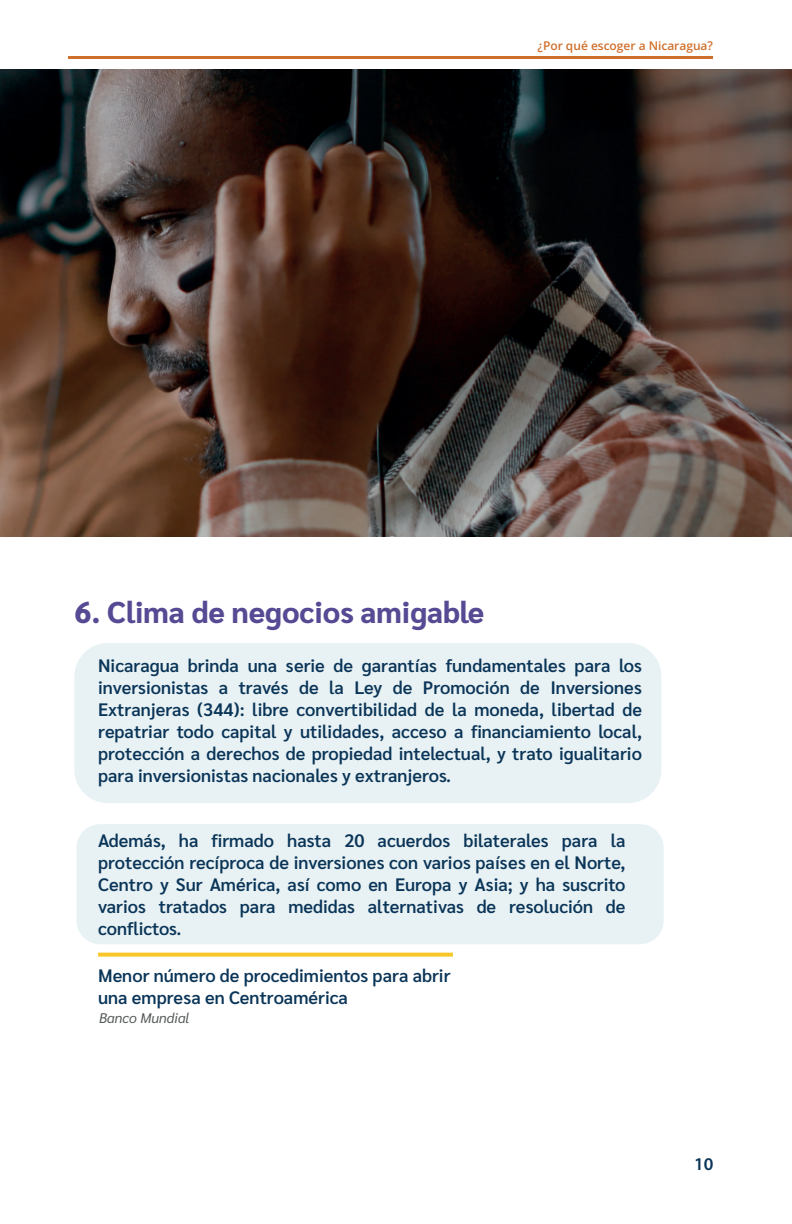
<style>
.page{position:relative;width:792px;height:1224px;background:#fff}
.page>*{position:absolute;margin:0;border:0;box-sizing:border-box;transform-origin:0 0}
.t1{font:800 30px "Sarabun";color:#554a93}
.t2{font:600 18px/22px "Sarabun";color:#0a3558;text-align:justify}
.t3{font:600 18px "Myriad Pro";color:#0a3558}
.t4{font:italic 14px "Sarabun";color:#575a5b}
.t5{font:600 12px "Open Sans";color:#d06f2b}
</style>
<div class="page">
<img style="left:0;top:69px;width:792px;height:468px">
<hr style="left:68px;top:56px;width:645px;height:3px;background:#d06f2b">
<div style="left:74px;top:643px;width:588px;height:160px;background:#e8f1f3;border-radius:33px"></div>
<div style="left:76px;top:824px;width:588px;height:120px;background:#e8f1f3;border-radius:24px"></div>
<svg style="left:98px;top:953px;width:355px;height:4px"></svg>
<p class="t5" style="left:538px;top:37px;width:177px">¿Por qué escoger a Nicaragua?</p>
<h1 class="t1" style="left:74px;top:595px;width:412px">6. Clima de negocios amigable</h1>
<p class="t2" style="left:98px;top:655px;width:545px">Nicaragua brinda una serie de garantías fundamentales para los inversionistas a través de la Ley de Promoción de Inversiones Extranjeras (344): libre convertibilidad de la moneda, libertad de repatriar todo capital y utilidades, acceso a financiamiento local, protección a derechos de propiedad intelectual, y trato igualitario para inversionistas nacionales y extranjeros.</p>
<p class="t2" style="left:98px;top:830px;width:529px">Además, ha firmado hasta 20 acuerdos bilaterales para la protección recíproca de inversiones con varios países en el Norte, Centro y Sur América, así como en Europa y Asia; y ha suscrito varios tratados para medidas alternativas de resolución de conflictos.</p>
<p class="t2" style="left:98px;top:965px;width:354px">Menor número de procedimientos para abrir una empresa en Centroamérica</p>
<p class="t4" style="left:99px;top:1010px;width:92px">Banco Mundial</p>
<p class="t3" style="left:694px;top:1153px;width:21px">10</p>
</div>
